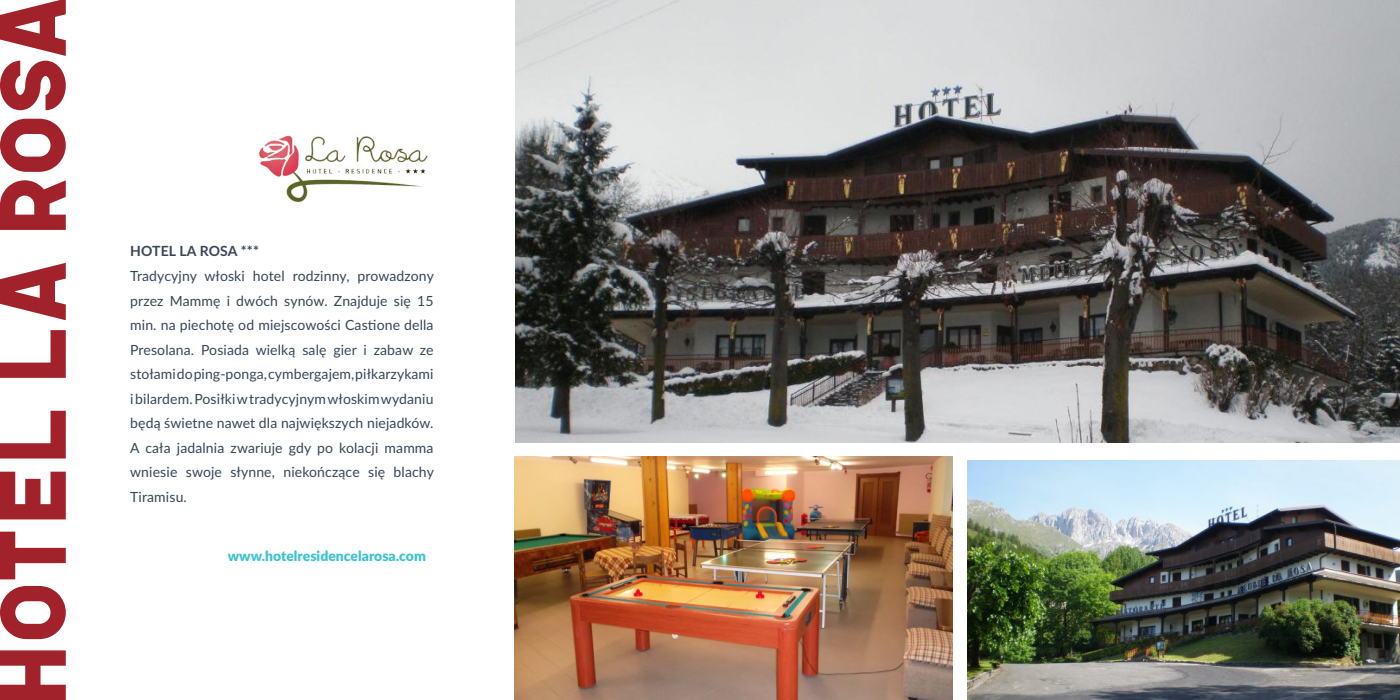
<style>
.page{position:relative;width:1400px;height:700px;background:#fff}
.page>*{position:absolute;margin:0;border:0;box-sizing:border-box;transform-origin:0 0}
.t1{font:14px/24.5px "Lato";letter-spacing:.01em;color:#384757;text-align:justify}
.t2{font:900 14px "Lato";color:#3dc2d1}
.t3{font:700 14px "Lato";letter-spacing:.01em;color:#384757}
</style>
<div class="page">
<svg style="left:0;top:0;width:66px;height:700px"></svg>
<img style="left:259px;top:135px;width:169px;height:68px">
<img style="left:515px;top:0;width:885px;height:443px">
<img style="left:514px;top:457px;width:438px;height:243px">
<img style="left:967px;top:460px;width:433px;height:240px">
<p class="t3" style="left:130px;top:241px;width:130px">HOTEL LA ROSA ***</p>
<p class="t1" style="left:130px;top:264px;width:305px">Tradycyjny włoski hotel rodzinny, prowadzony przez Mammę i dwóch synów. Znajduje się 15 min. na piechotę od miejscowości Castione della Presolana. Posiada wielką salę gier i zabaw ze stołami do ping-ponga, cymbergajem, piłkarzykami i bilardem. Posiłki w tradycyjnym włoskim wydaniu będą świetne nawet dla największych niejadków.<br>A cała jadalnia zwariuje gdy po kolacji mamma wniesie swoje słynne, niekończące się blachy Tiramisu.</p>
<p class="t2" style="left:228px;top:545px;width:200px">www.hotelresidencelarosa.com</p>
</div>
